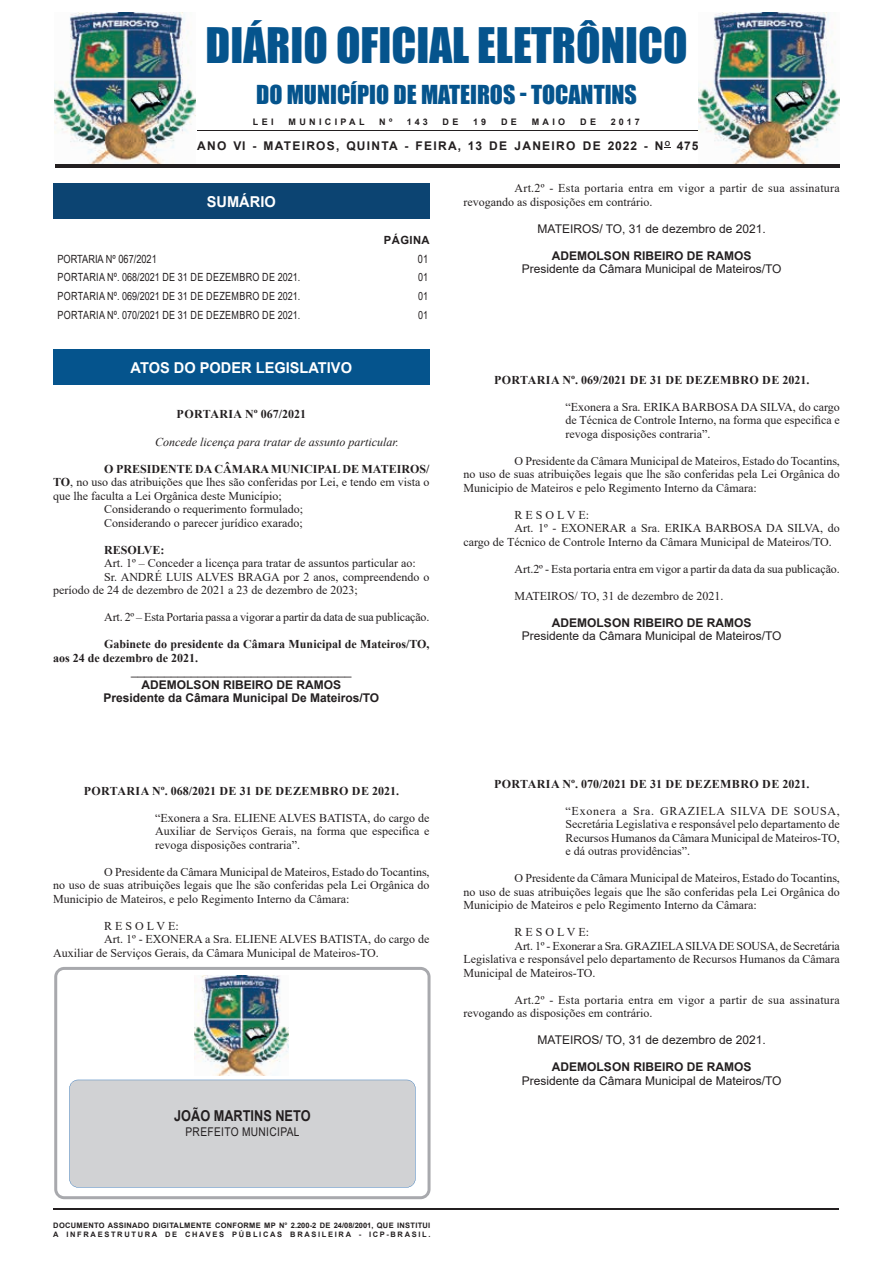
<style>
.page{position:relative;width:893px;height:1263px;background:#fff}
.page>*{position:absolute;margin:0;border:0;box-sizing:border-box;transform-origin:0 0}
.t1{font:45px "Impact";color:#05548d}
.t2{font:24px "Impact";color:#05548d}
.t3{font:700 15px "Arial";color:#fff}
.t4{font:700 15px "Arial";color:#231f20;scale:.85 1}
.t5{font:12px/13.5px "Times New Roman";color:#231f20;text-align:justify}
.t6{font:12px "Arial";color:#231f20}
.t7{font:12px/13.5px "Times New Roman";letter-spacing:.02em;color:#231f20}
.t8{font:700 12px/13.5px "Times New Roman";color:#231f20}
.t9{font:700 12px/13.5px "Arial";color:#231f20;text-align:center}
.t10{font:700 12px "Times New Roman";letter-spacing:.035em;color:#231f20}
.t11{font:700 12px "Arial";letter-spacing:.11em;color:#231f20}
.t12{font:italic 12px "Times New Roman";color:#231f20}
.t13{font:12px "Arial";letter-spacing:.035em;color:#231f20;scale:.85 1}
.t14{font:11.25px "Arial";letter-spacing:.035em;color:#231f20;scale:.8 1}
.t15{font:11.25px "Arial Narrow";color:#231f20}
.t16{font:700 11.25px "Arial";letter-spacing:.035em;color:#231f20}
.t17{font:700 9px "Arial";letter-spacing:.37em;color:#231f20}
.t18{font:700 7.5px/9px "Arial";letter-spacing:.04em;color:#231f20}
.s1{font-weight:700}
</style>
<div class="page">
<hr style="left:53px;top:1208px;width:786px;height:2px;background:#231f20">
<hr style="left:55px;top:164px;width:785px;height:3px;background:#231f20">
<hr style="left:197px;top:130px;width:501px;height:1px;background:#231f20">
<div style="left:53px;top:184px;width:376px;height:35px;background:#0c4472"></div>
<div style="left:53px;top:349px;width:376px;height:36px;background:#05548d"></div>
<svg style="left:54px;top:967px;width:377px;height:232px"></svg>
<div style="left:69px;top:1080px;width:346px;height:107px;background:#d1d2d4"></div>
<img style="left:698px;top:13px;width:142px;height:150px">
<img style="left:54px;top:13px;width:142px;height:150px">
<img style="left:194px;top:976px;width:94px;height:99px">
<h1 class="t1" style="left:206px;top:10px;width:483px">DIÁRIO OFICIAL ELETRÔNICO</h1>
<h2 class="t2" style="left:256px;top:76px;width:382px">DO MUNICÍPIO DE MATEIROS - TOCANTINS</h2>
<p class="t17" style="left:253px;top:115px;width:22px">LEI</p>
<p class="t17" style="left:289px;top:115px;width:78px">MUNICIPAL</p>
<p class="t17" style="left:379px;top:115px;width:14px">N º</p>
<p class="t17" style="left:407px;top:115px;width:23px">143</p>
<p class="t17" style="left:443px;top:115px;width:17px">D E</p>
<p class="t17" style="left:473px;top:115px;width:15px">1 9</p>
<p class="t17" style="left:501px;top:115px;width:17px">D E</p>
<p class="t17" style="left:532px;top:115px;width:35px">MAIO</p>
<p class="t17" style="left:580px;top:115px;width:17px">D E</p>
<p class="t17" style="left:611px;top:115px;width:31px">2017</p>
<p class="t11" style="left:197px;top:138px;width:503px">ANO VI - MATEIROS, QUINTA - FEIRA, 13 DE JANEIRO DE 2022 - N<sup>O</sup> 475</p>
<p class="t3" style="left:207px;top:191px;width:70px">SUMÁRIO</p>
<p class="t16" style="left:384px;top:232px;width:47px">PÁGINA</p>
<p class="t15" style="left:57px;top:250px;width:101px">PORTARIA Nº 067/2021</p>
<p class="t15" style="left:418px;top:250px;width:12px">01</p>
<p class="t14" style="left:58px;top:270px;width:305px">PORTARIA Nº. 068/2021 DE 31 DE DEZEMBRO DE 2021.</p>
<p class="t14" style="left:418px;top:270px;width:14px">01</p>
<p class="t14" style="left:58px;top:289px;width:305px">PORTARIA Nº. 069/2021 DE 31 DE DEZEMBRO DE 2021.</p>
<p class="t14" style="left:418px;top:289px;width:14px">01</p>
<p class="t14" style="left:58px;top:307px;width:305px">PORTARIA Nº. 070/2021 DE 31 DE DEZEMBRO DE 2021.</p>
<p class="t14" style="left:418px;top:307px;width:14px">01</p>
<p class="t3" style="left:131px;top:357px;width:223px">ATOS DO PODER LEGISLATIVO</p>
<p class="t8" style="left:177px;top:407px;width:131px">PORTARIA Nº 067/2021</p>
<p class="t12" style="left:155px;top:433px;width:245px">Concede licença para tratar de assunto particular.</p>
<p class="t8" style="left:104px;top:461px;width:327px">O PRESIDENTE DA CÂMARA MUNICIPAL DE MATEIROS/</p>
<p class="t5" style="left:53px;top:475px;width:378px"><span class="s1">TO</span>, no uso das atribuições que lhes são conferidas por Lei, e tendo em vista o</p>
<p class="t5" style="left:53px;top:488px;width:230px">que lhe faculta a Lei Orgânica deste Município;</p>
<p class="t5" style="left:104px;top:502px;width:200px">Considerando o requerimento formulado;</p>
<p class="t5" style="left:104px;top:515px;width:200px">Considerando o parecer jurídico exarado;</p>
<p class="t8" style="left:104px;top:542px;width:62px">RESOLVE:</p>
<p class="t5" style="left:104px;top:556px;width:313px">Art. 1º – Conceder a licença para tratar de assuntos particular ao:</p>
<p class="t5" style="left:104px;top:569px;width:327px">Sr. ANDRÉ LUIS ALVES BRAGA por 2 anos, compreendendo o</p>
<p class="t5" style="left:53px;top:583px;width:306px">período de 24 de dezembro de 2021 a 23 de dezembro de 2023;</p>
<p class="t5" style="left:104px;top:610px;width:327px">Art. 2º – Esta Portaria passa a vigorar a partir da data de sua publicação.</p>
<p class="t8" style="left:53px;top:637px;width:378px;text-indent:51px">Gabinete do presidente da Câmara Municipal de Mateiros/TO, aos 24 de dezembro de 2021.</p>
<p class="t6" style="left:131px;top:662px;width:222px">_________________________________</p>
<p class="t9" style="left:103px;top:678px;width:277px">ADEMOLSON RIBEIRO DE RAMOS<br>Presidente da Câmara Municipal De Mateiros/TO</p>
<p class="t10" style="left:84px;top:782px;width:317px">PORTARIA Nº. 068/2021 DE 31 DE DEZEMBRO DE 2021.</p>
<p class="t5" style="left:155px;top:810px;width:276px">“Exonera a Sra. ELIENE ALVES BATISTA, do cargo de Auxiliar de Serviços Gerais, na forma que especifica e revoga disposições contraria”.</p>
<p class="t5" style="left:53px;top:864px;width:378px;text-indent:51px">O Presidente da Câmara Municipal de Mateiros, Estado do Tocantins, no uso de suas atribuições legais que lhe são conferidas pela Lei Orgânica do Municipio de Mateiros, e pelo Regimento Interno da Câmara:</p>
<p class="t5" style="left:104px;top:918px;width:76px">R E S O L V E:</p>
<p class="t5" style="left:104px;top:932px;width:327px">Art. 1º - EXONERA a Sra. ELIENE ALVES BATISTA, do cargo de</p>
<p class="t5" style="left:53px;top:945px;width:327px">Auxiliar de Serviços Gerais, da Câmara Municipal de Mateiros-TO.</p>
<p class="t4" style="left:174px;top:1105px;width:162px">JOÃO MARTINS NETO</p>
<p class="t13" style="left:185px;top:1123px;width:136px">PREFEITO MUNICIPAL</p>
<p class="t7" style="left:463px;top:181px;width:378px;text-indent:51px">Art.2º - Esta portaria entra em vigor a partir de sua assinatura revogando as disposições em contrário.</p>
<p class="t6" style="left:538px;top:220px;width:230px">MATEIROS/ TO, 31 de dezembro de 2021.</p>
<p class="t9" style="left:552px;top:249px;width:201px">ADEMOLSON RIBEIRO DE RAMOS</p>
<p class="t6" style="left:522px;top:261px;width:261px">Presidente da Câmara Municipal de Mateiros/TO</p>
<p class="t10" style="left:494px;top:371px;width:317px">PORTARIA Nº. 069/2021 DE 31 DE DEZEMBRO DE 2021.</p>
<p class="t5" style="left:566px;top:399px;width:276px">“Exonera a Sra. ERIKA BARBOSA DA SILVA, do cargo de Técnica de Controle Interno, na forma que especifica e revoga disposições contraria”.</p>
<p class="t5" style="left:463px;top:453px;width:378px;text-indent:51px">O Presidente da Câmara Municipal de Mateiros, Estado do Tocantins, no uso de suas atribuições legais que lhe são conferidas pela Lei Orgânica do Municipio de Mateiros e pelo Regimento Interno da Câmara:</p>
<p class="t5" style="left:515px;top:507px;width:76px">R E S O L V E:</p>
<p class="t5" style="left:515px;top:521px;width:327px">Art. 1º - EXONERAR a Sra. ERIKA BARBOSA DA SILVA, do</p>
<p class="t5" style="left:463px;top:534px;width:370px">cargo de Técnico de Controle Interno da Câmara Municipal de Mateiros/TO.</p>
<p class="t5" style="left:515px;top:561px;width:327px">Art.2º - Esta portaria entra em vigor a partir da data da sua publicação.</p>
<p class="t5" style="left:515px;top:588px;width:210px">MATEIROS/ TO, 31 de dezembro de 2021.</p>
<p class="t9" style="left:552px;top:616px;width:201px">ADEMOLSON RIBEIRO DE RAMOS</p>
<p class="t6" style="left:522px;top:628px;width:261px">Presidente da Câmara Municipal de Mateiros/TO</p>
<p class="t10" style="left:494px;top:775px;width:317px">PORTARIA Nº. 070/ 2021 DE 31 DE DEZEMBRO DE 2021.</p>
<p class="t5" style="left:566px;top:803px;width:276px">“Exonera a Sra. GRAZIELA SILVA DE SOUSA, Secretária Legislativa e responsável pelo departamento de Recursos Humanos da Câmara Municipal de Mateiros-TO, e dá outras providências”.</p>
<p class="t5" style="left:463px;top:871px;width:378px;text-indent:51px">O Presidente da Câmara Municipal de Mateiros, Estado do Tocantins, no uso de suas atribuições legais que lhe são conferidas pela Lei Orgânica do Municipio de Mateiros e pelo Regimento Interno da Câmara:</p>
<p class="t5" style="left:515px;top:925px;width:76px">R E S O L V E:</p>
<p class="t5" style="left:515px;top:938px;width:327px">Art. 1º - Exonerar a Sra. GRAZIELA SILVA DE SOUSA, de Secretária</p>
<p class="t5" style="left:463px;top:952px;width:378px">Legislativa e responsável pelo departamento de Recursos Humanos da Câmara</p>
<p class="t5" style="left:463px;top:965px;width:134px">Municipal de Mateiros-TO.</p>
<p class="t7" style="left:463px;top:992px;width:378px;text-indent:51px">Art.2º - Esta portaria entra em vigor a partir de sua assinatura revogando as disposições em contrário.</p>
<p class="t6" style="left:538px;top:1032px;width:230px">MATEIROS/ TO, 31 de dezembro de 2021.</p>
<p class="t9" style="left:552px;top:1060px;width:201px">ADEMOLSON RIBEIRO DE RAMOS</p>
<p class="t6" style="left:522px;top:1072px;width:261px">Presidente da Câmara Municipal de Mateiros/TO</p>
<p class="t18" style="left:53px;top:1221px;width:379px">DOCUMENTO ASSINADO DIGITALMENTE CONFORME MP N° 2.200-2 DE 24/08/2001, QUE INSTITUI<br>A INFRAESTRUTURA DE CHAVES PÚBLICAS BRASILEIRA - ICP-BRASIL.</p>
</div>
